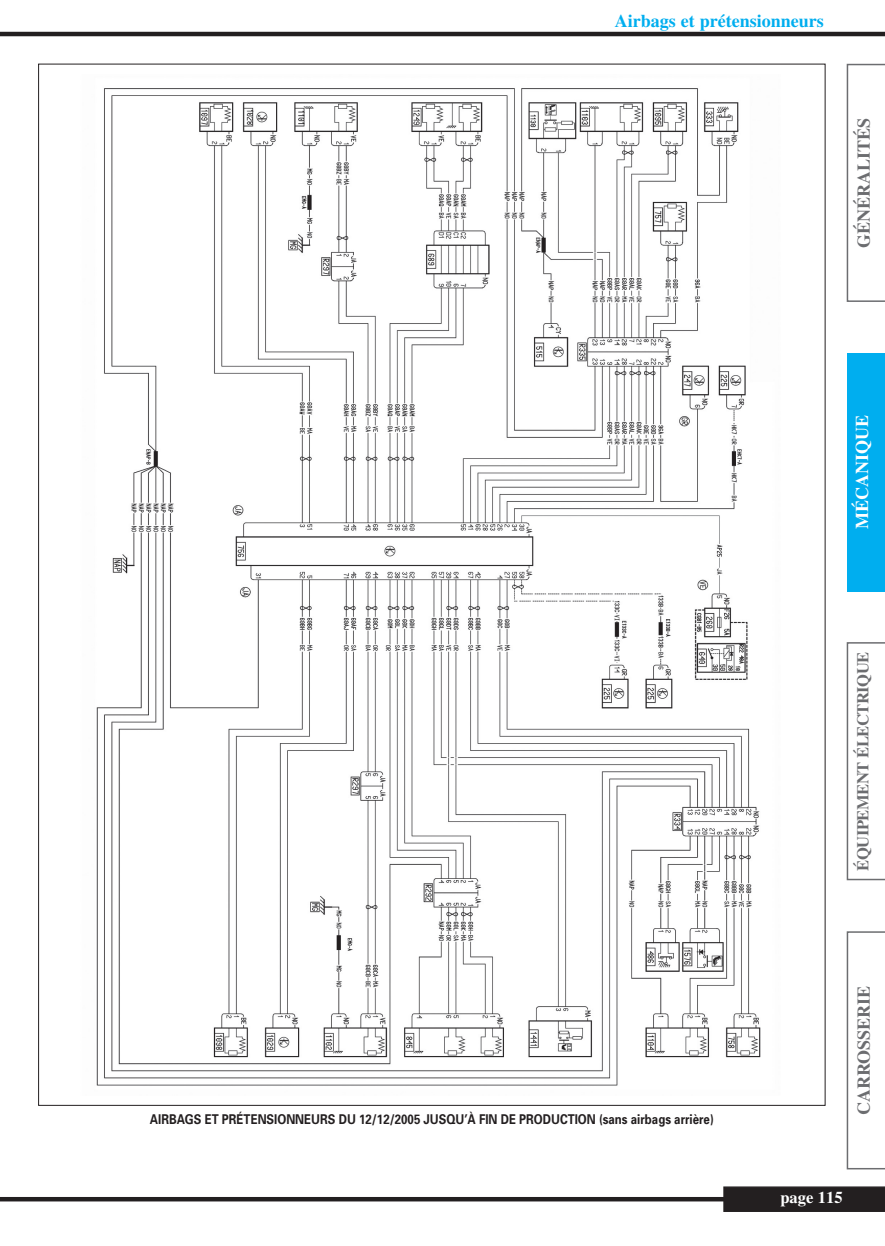
<style>
.page{position:relative;width:885px;height:1246px;background:#fff}
.page>*{position:absolute;margin:0;border:0;box-sizing:border-box;transform-origin:0 0}
.t1{font:700 18px "Times";color:#00aeef}
.t2{font:700 18px "Times";color:#6c6d70}
.t3{font:700 18px "Times";color:#fff}
.t4{font:700 16.5px "Times";letter-spacing:-.025em;color:#6c6d70}
.t5{font:700 16.5px "Times";color:#fff}
.t6{font:700 13.5px "Univers";color:#231f20;scale:.85 1}
</style>
<div class="page">
<svg style="left:846px;top:64px;width:38px;height:238px"></svg>
<div style="left:846px;top:353px;width:38px;height:238px;background:#00aeef"></div>
<svg style="left:846px;top:642px;width:38px;height:238px"></svg>
<svg style="left:846px;top:931px;width:38px;height:238px"></svg>
<hr style="left:0;top:1197px;width:727px;height:4px;background:#231f20">
<div style="left:723px;top:1186px;width:161px;height:26px;background:#231f20"></div>
<hr style="left:0;top:32px;width:884px;height:4px;background:#231f20">
<img style="left:96px;top:88px;width:665px;height:998px">
<h1 class="t1" style="left:615px;top:15px;width:210px">Airbags et prétensionneurs</h1>
<h1 class="t2" style="left:857px;top:248px;width:132px;rotate:-90deg">GÉNÉRALITÉS</h1>
<p class="t6" style="left:150px;top:1114px;width:665px">AIRBAGS ET PRÉTENSIONNEURS DU 12/12/2005 JUSQU’À FIN DE PRODUCTION (sans airbags arrière)</p>
<h1 class="t3" style="left:856px;top:529px;width:115px;rotate:-90deg">MÉCANIQUE</h1>
<p class="t4" style="left:857px;top:870px;width:220px;rotate:-90deg">ÉQUIPEMENT ÉLECTRIQUE</p>
<h1 class="t2" style="left:857px;top:1115px;width:131px;rotate:-90deg">CARROSSERIE</h1>
<p class="t5" style="left:780px;top:1192px;width:64px">page 115</p>
</div>
